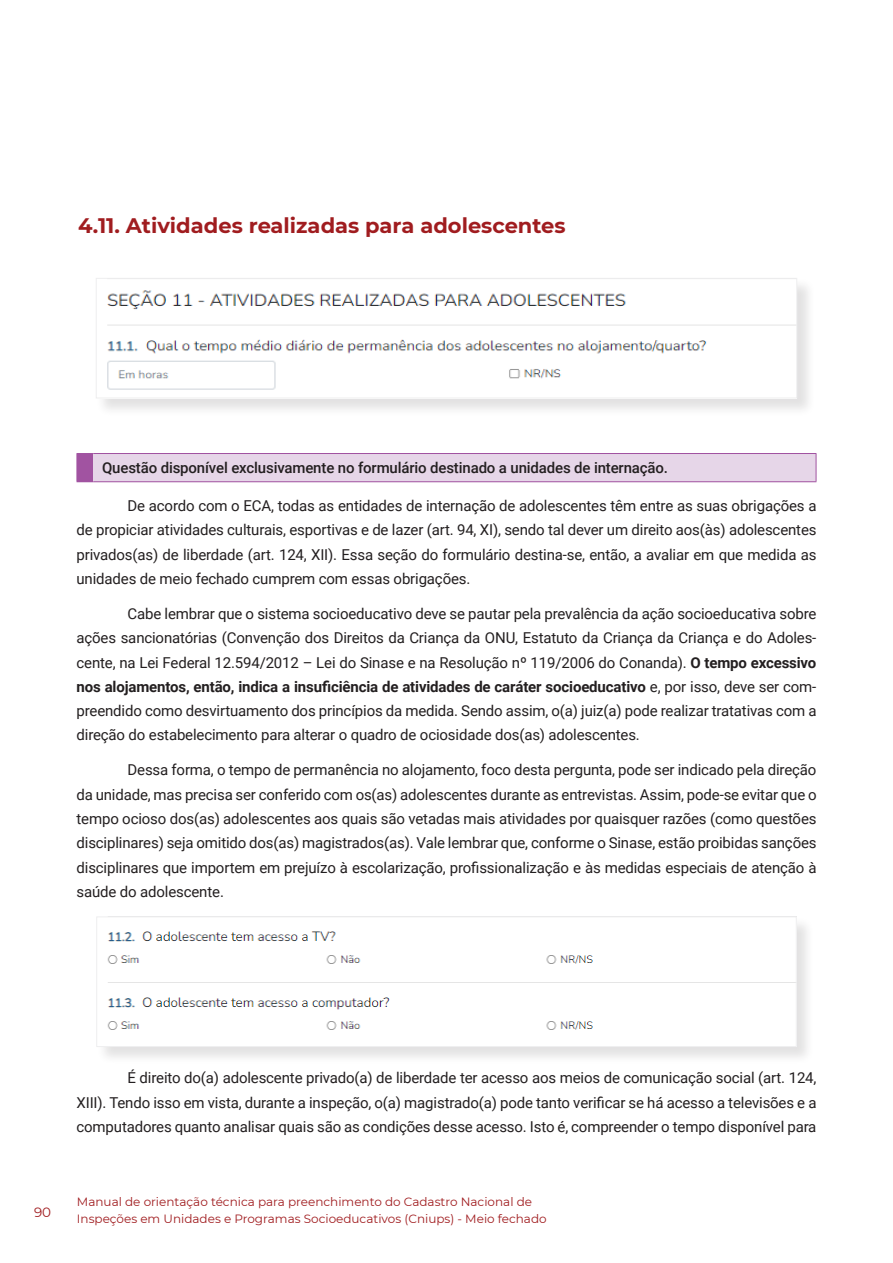
<style>
.page{position:relative;width:893px;height:1263px;background:#fff}
.page>*{position:absolute;margin:0;border:0;box-sizing:border-box;transform-origin:0 0}
.TÍTULOS_sub-itens{font:700 21px "Montserrat";color:#a01c1f}
.corpo_do_texto{font:15px/24.3px "Roboto";letter-spacing:-.01em;color:#231f20;text-align:justify}
.corpo_do_texto-2{font:500 15px "Roboto";letter-spacing:-.01em;color:#231f20}
.t1{font:13.5px "Montserrat";color:#a01c1f}
.t2{font:12px/16.5px "Montserrat";color:#a01c1f}
.s1{font-weight:700}
</style>
<div class="page">
<div style="left:96px;top:278px;width:719px;height:139px;background:#231f20;opacity:.13"></div>
<img style="left:98px;top:280px;width:697px;height:116px">
<div style="left:96px;top:278px;width:701px;height:120px;border:1px solid #eeeeef"></div>
<div style="left:94px;top:453px;width:722px;height:29px;background:#e6d6e8"></div>
<hr style="left:94px;top:453px;width:722px;height:1px;background:#a153a1">
<svg style="left:816px;top:454px;width:1px;height:27px"></svg>
<svg style="left:77px;top:453px;width:17px;height:29px"></svg>
<hr style="left:94px;top:481px;width:722px;height:1px;background:#a153a1">
<div style="left:96px;top:916px;width:719px;height:149px;background:#231f20;opacity:.13"></div>
<img style="left:98px;top:918px;width:697px;height:127px">
<div style="left:96px;top:916px;width:701px;height:131px;border:1px solid #eeeeef"></div>
<p class="TÍTULOS_sub-itens" style="left:78px;top:210px;width:489px">4.11. Atividades realizadas para adolescentes</p>
<p class="corpo_do_texto-2" style="left:102px;top:457px;width:568px">Questão disponível exclusivamente no formulário destinado a unidades de internação.</p>
<p class="corpo_do_texto" style="left:77px;top:493px;width:741px;text-indent:51px">De acordo com o ECA, todas as entidades de internação de adolescentes têm entre as suas obrigações a de propiciar atividades culturais, esportivas e de lazer (art. 94, XI), sendo tal dever um direito aos(às) adolescentes privados(as) de liberdade (art. 124, XII). Essa seção do formulário destina-se, então, a avaliar em que medida as unidades de meio fechado cumprem com essas obrigações.</p>
<p class="corpo_do_texto" style="left:77px;top:601px;width:741px;text-indent:51px">Cabe lembrar que o sistema socioeducativo deve se pautar pela prevalência da ação socioeducativa sobre ações sancionatórias (Convenção dos Direitos da Criança da ONU, Estatuto da Criança da Criança e do Adoles&shy;cente, na Lei Federal 12.594/2012 – Lei do Sinase e na Resolução nº 119/2006 do Conanda). <span class="s1">O tempo excessivo nos alojamentos, então, indica a insuficiência de atividades de caráter socioeducativo</span> e, por isso, deve ser com&shy;preendido como desvirtuamento dos princípios da medida. Sendo assim, o(a) juiz(a) pode realizar tratativas com a direção do estabelecimento para alterar o quadro de ociosidade dos(as) adolescentes.</p>
<p class="corpo_do_texto" style="left:77px;top:757px;width:741px;text-indent:51px">Dessa forma, o tempo de permanência no alojamento, foco desta pergunta, pode ser indicado pela direção da unidade, mas precisa ser conferido com os(as) adolescentes durante as entrevistas. Assim, pode-se evitar que o tempo ocioso dos(as) adolescentes aos quais são vetadas mais atividades por quaisquer razões (como questões disciplinares) seja omitido dos(as) magistrados(as). Vale lembrar que, conforme o Sinase, estão proibidas sanções disciplinares que importem em prejuízo à escolarização, profissionalização e às medidas especiais de atenção à saúde do adolescente.</p>
<p class="corpo_do_texto" style="left:77px;top:1065px;width:741px;text-indent:51px">É direito do(a) adolescente privado(a) de liberdade ter acesso aos meios de comunicação social (art. 124, XIII). Tendo isso em vista, durante a inspeção, o(a) magistrado(a) pode tanto verificar se há acesso a televisões e a computadores quanto analisar quais são as condições desse acesso. Isto é, compreender o tempo disponível para</p>
<p class="t1" style="left:34px;top:1202px;width:19px">90</p>
<p class="t2" style="left:77px;top:1193px;width:471px">Manual de orientação técnica para preenchimento do Cadastro Nacional de<br>Inspeções em Unidades e Programas Socioeducativos (Cniups) - Meio fechado</p>
</div>
